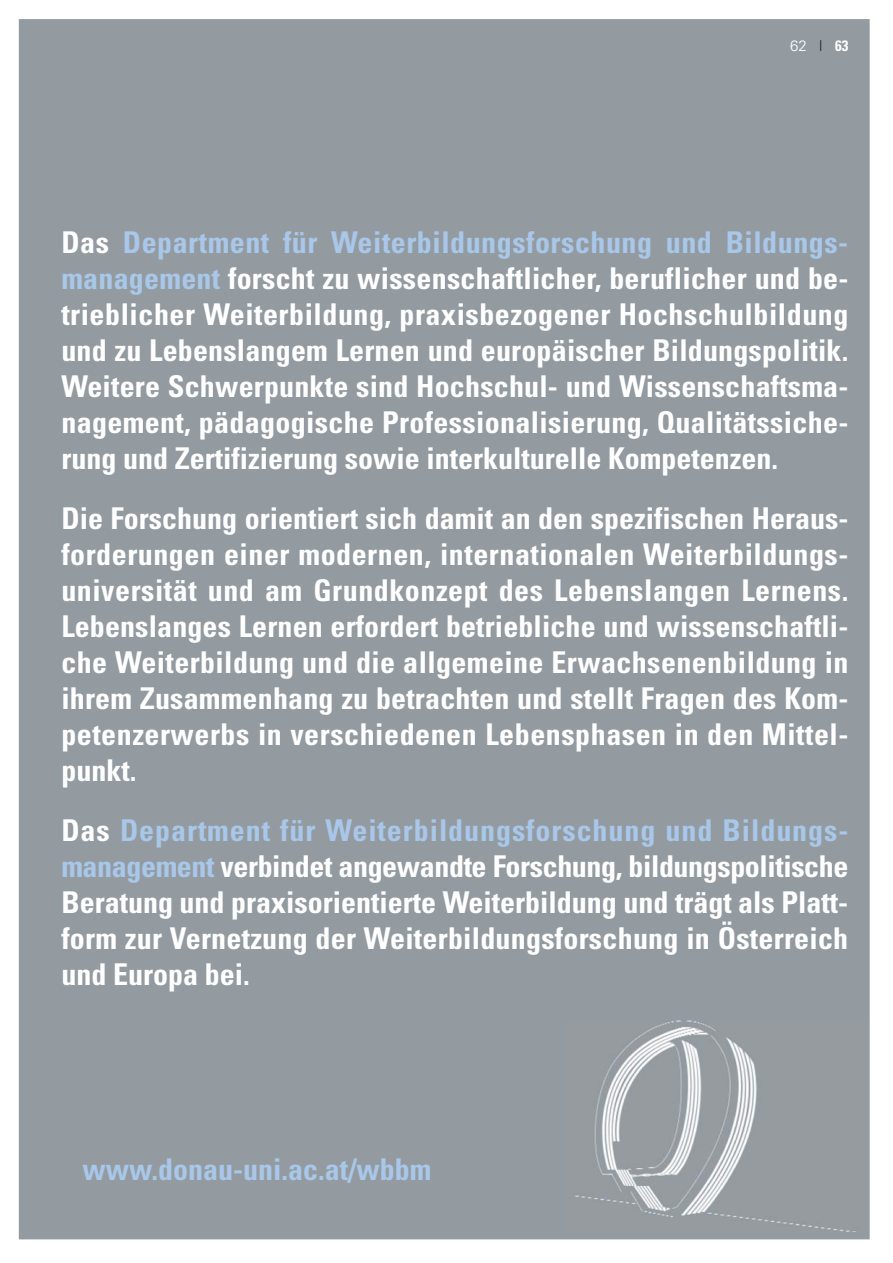
<style>
.page{position:relative;width:893px;height:1263px;background:#fff}
.page>*{position:absolute;margin:0;border:0;box-sizing:border-box;transform-origin:0 0}
.t1{font:700 condensed 30px/36px "Univers";letter-spacing:.01em;color:#fff;text-align:justify}
.t2{font:700 condensed 30px "Univers";color:#a8c7e9}
.t3{font:300 15px "Univers";color:#fff}
.s1{color:#231f20}
.s2{font-weight:700;font-stretch:condensed}
.s3{color:#a8c7e9}
</style>
<div class="page">
<div style="left:19px;top:19px;width:850px;height:1220px;background:#939ba1"></div>
<img style="left:564px;top:1020px;width:301px;height:212px">
<p class="t3" style="left:790px;top:40px;width:60px">62 <span class="s1">|</span> <span class="s2">63</span></p>
<p class="t1" style="left:61px;top:228px;width:788px">Das <span class="s3">Department für Weiterbildungsforschung und Bildungs&shy;management</span> forscht zu wissenschaftlicher, beruflicher und be&shy;trieblicher Weiterbildung, praxisbezogener Hochschulbildung und zu Lebenslangem Lernen und europäischer Bildungspolitik.<br>Weitere Schwerpunkte sind Hochschul- und Wissenschaftsma&shy;nagement, pädagogische Professionalisierung, Qualitätssiche&shy;rung und Zertifizierung sowie interkulturelle Kompetenzen.</p>
<p class="t1" style="left:61px;top:504px;width:788px">Die Forschung orientiert sich damit an den spezifischen Heraus&shy;forderungen einer modernen, internationalen Weiterbildungs&shy;universität und am Grundkonzept des Lebenslangen Lernens.<br>Lebenslanges Lernen erfordert betriebliche und wissenschaftli&shy;che Weiterbildung und die allgemeine Erwachsenenbildung in ihrem Zusammenhang zu betrachten und stellt Fragen des Kom&shy;petenzerwerbs in verschiedenen Lebensphasen in den Mittel&shy;punkt.</p>
<p class="t1" style="left:61px;top:816px;width:788px">Das <span class="s3">Department für Weiterbildungsforschung und Bildungs&shy;management</span> verbindet angewandte Forschung, bildungspolitische Beratung und praxisorientierte Weiterbildung und trägt als Platt&shy;form zur Vernetzung der Weiterbildungsforschung in Österreich und Europa bei.</p>
<p class="t2" style="left:83px;top:1159px;width:350px">www.donau-uni.ac.at/wbbm</p>
</div>
